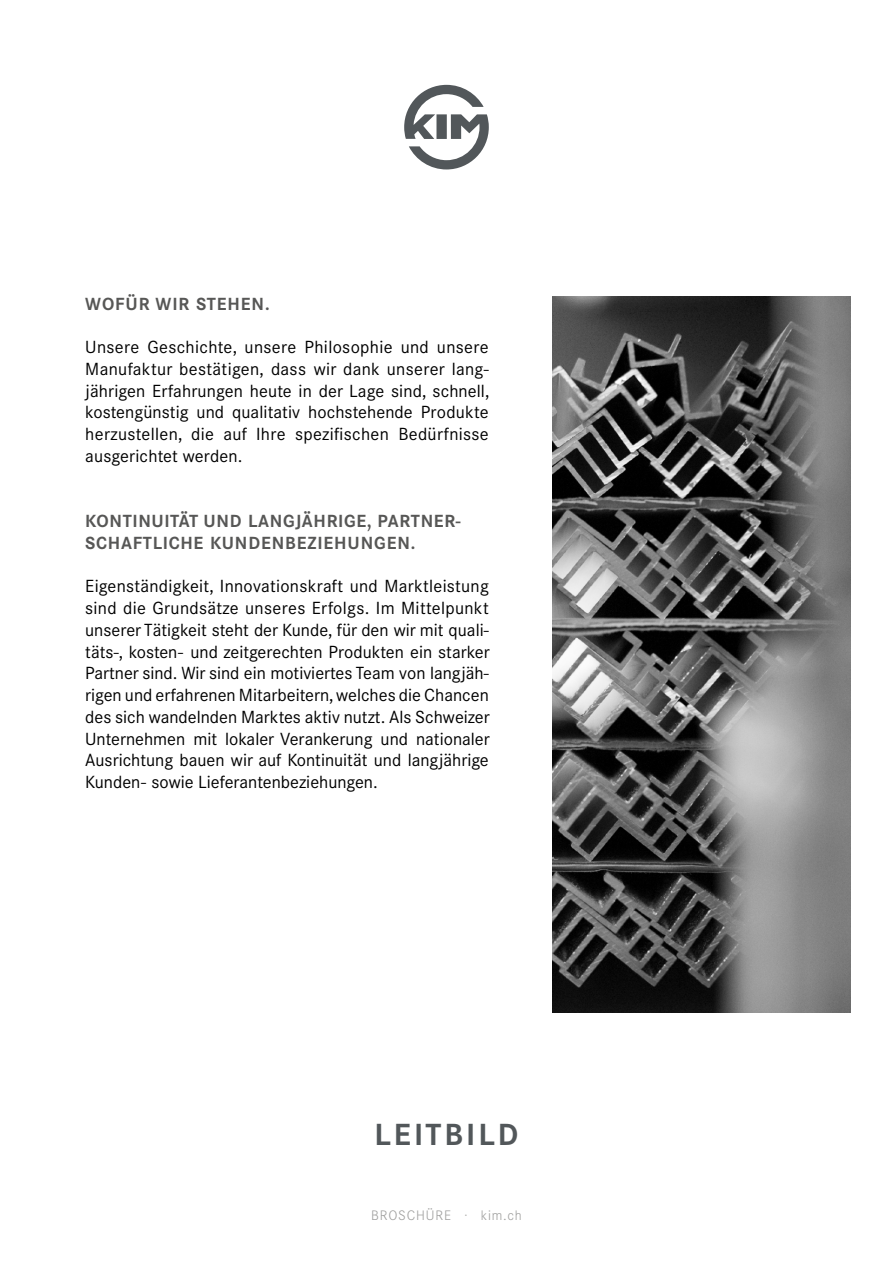
<style>
.page{position:relative;width:893px;height:1263px;background:#fff}
.page>*{position:absolute;margin:0;border:0;box-sizing:border-box;transform-origin:0 0}
.t1{font:700 30px "Corporate Sans BQ";letter-spacing:.1em;color:#52575a}
.t2{font:17.25px/21.8px "Corporate Sans BQ";color:#000;text-align:justify}
.t3{font:700 17.25px/21.8px "Corporate Sans BQ";letter-spacing:.04em;color:#575756}
.t4{font:300 13.5px "Corporate Sans BQ";letter-spacing:.06em;color:#9d9d9c}
</style>
<div class="page">
<img style="left:553px;top:296px;width:297px;height:717px">
<svg style="left:404px;top:85px;width:85px;height:84px"></svg>
<div style="left:436px;top:114px;width:11px;height:25px;background:#52575a"></div>
<p class="t3" style="left:85px;top:293px;width:186px">WOFÜR WIR STEHEN.</p>
<p class="t2" style="left:85px;top:336px;width:406px">Unsere Geschichte, unsere Philosophie und unsere Manufaktur bestätigen, dass wir dank unserer lang&shy;jährigen Erfahrungen heute in der Lage sind, schnell, kostengünstig und qualitativ hochstehende Produkte herzustellen, die auf Ihre spezifischen Bedürfnisse ausgerichtet werden.</p>
<p class="t3" style="left:85px;top:510px;width:377px">KONTINUITÄT UND LANGJÄHRIGE, PARTNER-<br>SCHAFTLICHE KUNDENBEZIEHUNGEN.</p>
<p class="t2" style="left:85px;top:576px;width:406px">Eigenständigkeit, Innovationskraft und Marktleistung sind die Grundsätze unseres Erfolgs. Im Mittelpunkt unserer Tätigkeit steht der Kunde, für den wir mit quali&shy;täts-, kosten- und zeitgerechten Produkten ein starker Partner sind. Wir sind ein motiviertes Team von langjäh&shy;rigen und erfahrenen Mitarbeitern, welches die Chancen des sich wandelnden Marktes aktiv nutzt. Als Schweizer Unternehmen mit lokaler Verankerung und nationaler Ausrichtung bauen wir auf Kontinuität und langjährige Kunden- sowie Lieferantenbeziehungen.</p>
<h1 class="t1" style="left:375px;top:1116px;width:145px">LEITBILD</h1>
<p class="t4" style="left:371px;top:1208px;width:152px">BROSCHÜRE · kim.ch</p>
</div>
